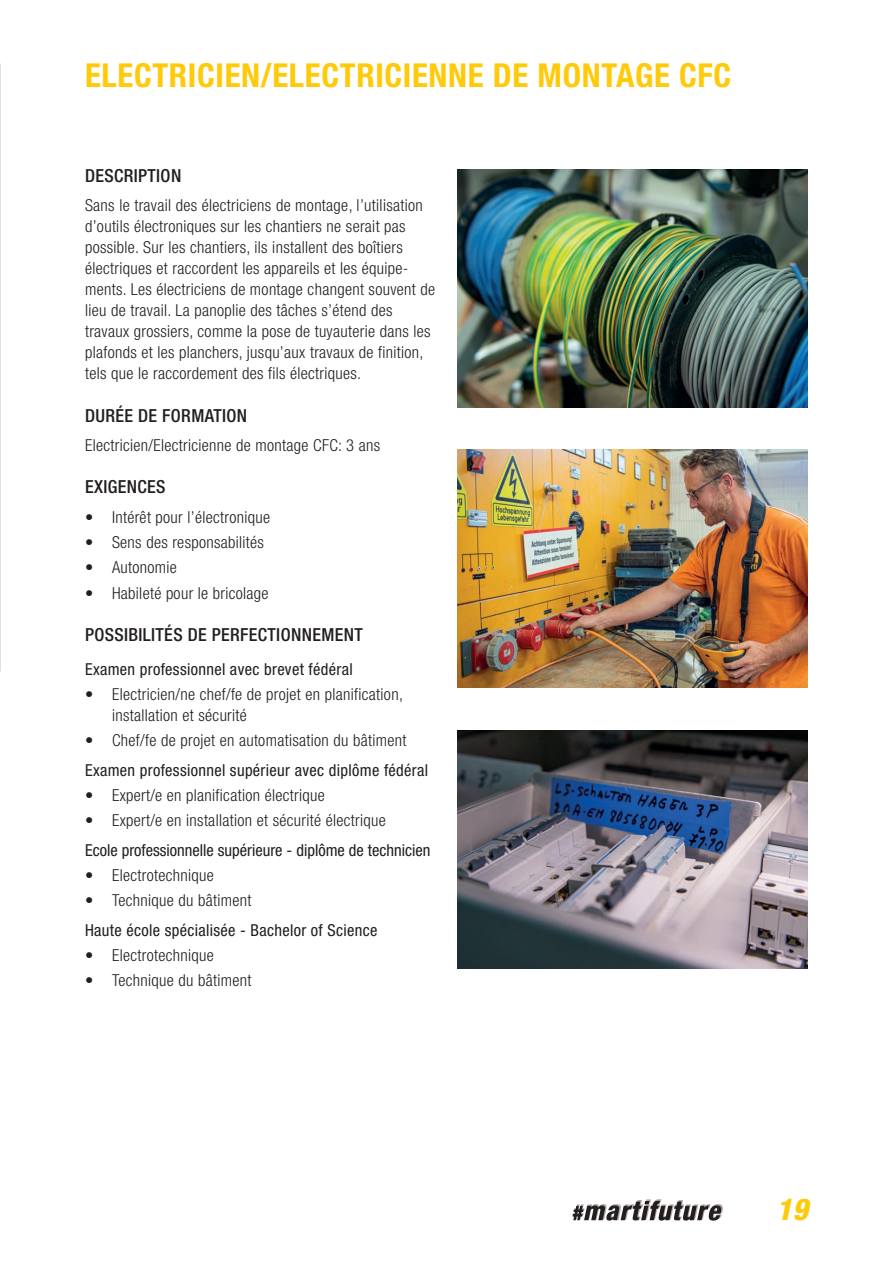
<style>
.page{position:relative;width:893px;height:1263px;background:#fff}
.page>*{position:absolute;margin:0;border:0;box-sizing:border-box;transform-origin:0 0}
.t1{font:700 condensed 33px "Helvetica Neue LT Std";letter-spacing:.02em;color:#feca0a}
.t2{font:italic 800 condensed 30px "Helvetica Neue LT Std";color:#feca0a}
.t3{font:500 condensed 18px "Helvetica Neue LT Std";letter-spacing:.02em;color:#231f20}
.t4{font:300 condensed 16.5px/21px "Helvetica Neue LT Std";letter-spacing:.02em;color:#231f20}
.t5{font:condensed 16.5px "Helvetica Neue LT Std";letter-spacing:.02em;color:#231f20}
.t6{font:condensed 16.5px "Helvetica Neue LT Std";color:#231f20}
</style>
<div class="page">
<img style="left:457px;top:730px;width:351px;height:238px">
<img style="left:457px;top:169px;width:351px;height:238px">
<img style="left:457px;top:450px;width:351px;height:238px">
<img style="left:0;top:64px;width:1px;height:608px">
<hr style="left:0;top:598px;width:1px;height:64px;background:#feca0a">
<svg style="left:573px;top:1199px;width:150px;height:21px"></svg>
<h1 class="t1" style="left:85px;top:56px;width:648px">ELECTRICIEN/ELECTRICIENNE DE MONTAGE CFC</h1>
<p class="t3" style="left:85px;top:165px;width:98px">DESCRIPTION</p>
<p class="t4" style="left:85px;top:195px;width:352px">Sans le travail des électriciens de montage, l’utilisation d’outils électroniques sur les chantiers ne serait pas possible. Sur les chantiers, ils installent des boîtiers électriques et raccordent les appareils et les équipe&shy;ments. Les électriciens de montage changent souvent de lieu de travail. La panoplie des tâches s’étend des travaux grossiers, comme la pose de tuyauterie dans les plafonds et les planchers, jusqu’aux travaux de finition, tels que le raccordement des fils électriques.</p>
<p class="t3" style="left:85px;top:404px;width:164px">DURÉE DE FORMATION</p>
<p class="t4" style="left:85px;top:435px;width:297px">Electricien/Electricienne de montage CFC: 3 ans</p>
<p class="t3" style="left:85px;top:476px;width:82px">EXIGENCES</p>
<p class="t4" style="left:85px;top:506px;width:187px">• Intérêt pour l’électronique</p>
<p class="t4" style="left:85px;top:532px;width:180px">• Sens des responsabilités</p>
<p class="t4" style="left:85px;top:557px;width:93px">• Autonomie</p>
<p class="t4" style="left:85px;top:582px;width:185px">• Habileté pour le bricolage</p>
<p class="t3" style="left:85px;top:624px;width:279px">POSSIBILITÉS DE PERFECTIONNEMENT</p>
<p class="t5" style="left:85px;top:659px;width:269px">Examen professionnel avec brevet fédéral</p>
<p class="t4" style="left:112px;top:683px;width:292px;text-indent:-27px">• Electricien/ne chef/fe de projet en planification, installation et sécurité</p>
<p class="t4" style="left:85px;top:730px;width:323px">• Chef/fe de projet en automatisation du bâtiment</p>
<p class="t5" style="left:85px;top:760px;width:345px">Examen professionnel supérieur avec diplôme fédéral</p>
<p class="t4" style="left:85px;top:784px;width:241px">• Expert/e en planification électrique</p>
<p class="t4" style="left:85px;top:810px;width:302px">• Expert/e en installation et sécurité électrique</p>
<p class="t6" style="left:85px;top:840px;width:347px">Ecole professionnelle supérieure - diplôme de technicien</p>
<p class="t4" style="left:85px;top:864px;width:130px">• Electrotechnique</p>
<p class="t4" style="left:85px;top:890px;width:168px">• Technique du bâtiment</p>
<p class="t5" style="left:85px;top:920px;width:294px">Haute école spécialisée - Bachelor of Science</p>
<p class="t4" style="left:85px;top:944px;width:130px">• Electrotechnique</p>
<p class="t4" style="left:85px;top:970px;width:168px">• Technique du bâtiment</p>
<h2 class="t2" style="left:777px;top:1191px;width:33px">19</h2>
</div>
